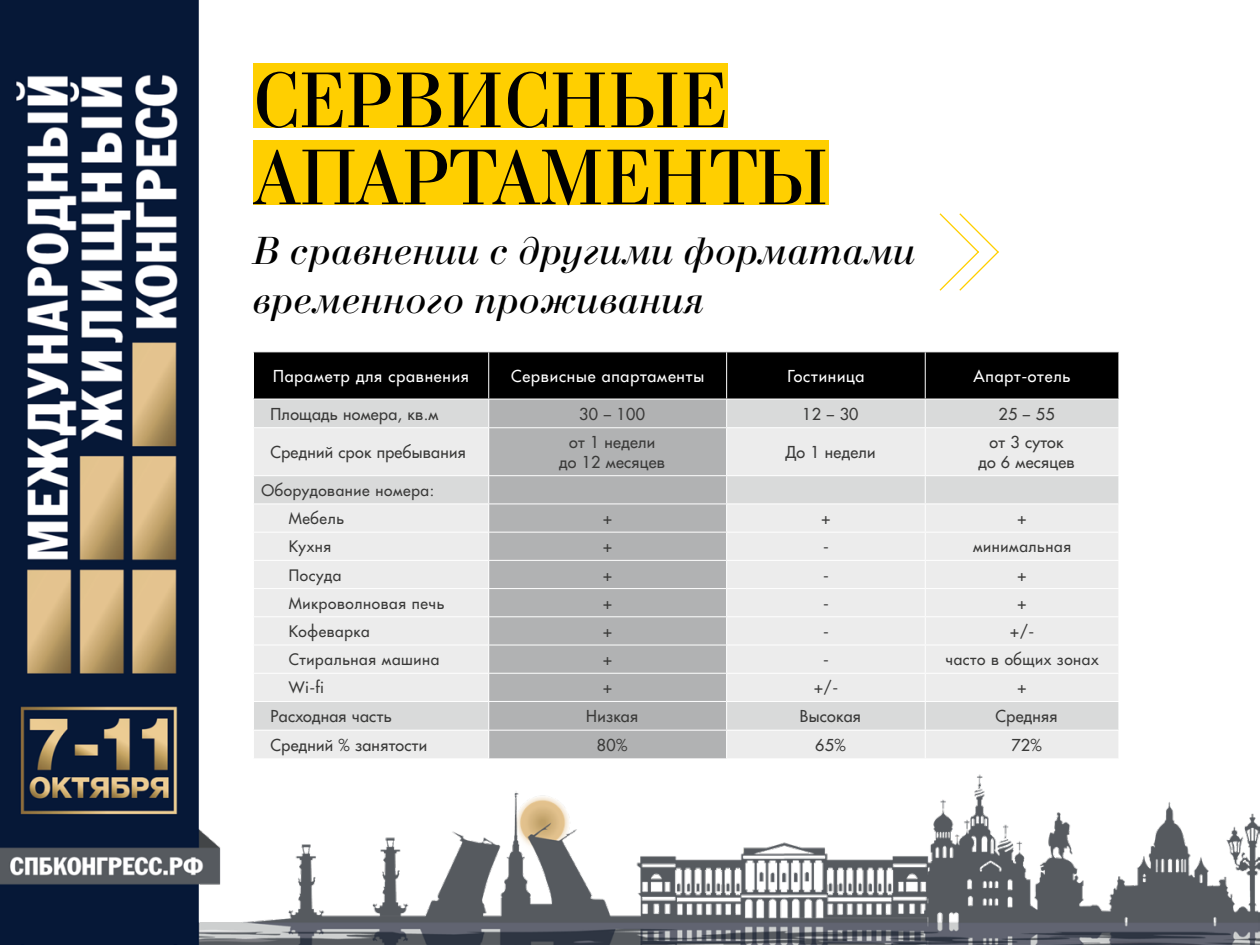
<style>
.page{position:relative;width:1260px;height:945px;background:#fff}
.page>*{position:absolute;margin:0;border:0;box-sizing:border-box;transform-origin:0 0}
.t1{font:83.12px/77.2px "Bodoni C";color:#000;scale:.93 1}
.t2{font:italic 41.12px/49.4px "Bodoni C";letter-spacing:.01em;color:#000}
.t3{font:16.1px/19.2px "Favorit";letter-spacing:.02em;color:#3a3a39;text-align:center}
.t4{font:16.1px "Favorit";letter-spacing:.05em;color:#fff}
.t5{font:15.4px/28.2px "Favorit";letter-spacing:.04em;color:#3a3a39}
</style>
<div class="page">
<img style="left:0;top:0;width:1260px;height:945px">
<div style="left:253px;top:63px;width:474px;height:64px;background:#ffcf00"></div>
<div style="left:253px;top:140px;width:576px;height:64px;background:#ffcf00"></div>
<svg style="left:254px;top:428px;width:864px;height:330px;background:#d9dada"></svg>
<hr style="left:253px;top:351px;width:236px;height:1px;background:#fff">
<hr style="left:489px;top:351px;width:238px;height:1px;background:#fff">
<hr style="left:727px;top:351px;width:198px;height:1px;background:#fff">
<hr style="left:925px;top:351px;width:194px;height:1px;background:#fff">
<svg style="left:253px;top:352px;width:866px;height:75px;background:#505151"></svg>
<hr style="left:253px;top:427px;width:236px;height:1px;background:#fff">
<hr style="left:253px;top:428px;width:1px;height:47px;background:#fff">
<hr style="left:489px;top:427px;width:238px;height:1px;background:#fff">
<hr style="left:488px;top:428px;width:1px;height:47px;background:#fff">
<hr style="left:727px;top:427px;width:198px;height:1px;background:#fff">
<hr style="left:726px;top:428px;width:1px;height:47px;background:#fff">
<hr style="left:925px;top:427px;width:194px;height:1px;background:#fff">
<hr style="left:925px;top:428px;width:1px;height:47px;background:#fff">
<hr style="left:1118px;top:428px;width:1px;height:47px;background:#fff">
<hr style="left:253px;top:730px;width:236px;height:1px;background:#fff">
<hr style="left:489px;top:730px;width:238px;height:1px;background:#fff">
<hr style="left:727px;top:730px;width:198px;height:1px;background:#fff">
<hr style="left:925px;top:730px;width:194px;height:1px;background:#fff">
<hr style="left:253px;top:758px;width:236px;height:1px;background:#fff">
<hr style="left:489px;top:758px;width:238px;height:1px;background:#fff">
<hr style="left:727px;top:758px;width:198px;height:1px;background:#fff">
<hr style="left:925px;top:758px;width:194px;height:1px;background:#fff">
<hr style="left:253px;top:475px;width:236px;height:1px;background:#fff">
<hr style="left:489px;top:475px;width:238px;height:1px;background:#fff">
<hr style="left:727px;top:475px;width:198px;height:1px;background:#fff">
<hr style="left:925px;top:475px;width:194px;height:1px;background:#fff">
<hr style="left:253px;top:503px;width:236px;height:1px;background:#fff">
<hr style="left:489px;top:503px;width:238px;height:1px;background:#fff">
<hr style="left:727px;top:503px;width:198px;height:1px;background:#fff">
<hr style="left:925px;top:503px;width:194px;height:1px;background:#fff">
<hr style="left:253px;top:532px;width:236px;height:1px;background:#fff">
<hr style="left:489px;top:532px;width:238px;height:1px;background:#fff">
<hr style="left:727px;top:532px;width:198px;height:1px;background:#fff">
<hr style="left:925px;top:532px;width:194px;height:1px;background:#fff">
<hr style="left:253px;top:560px;width:236px;height:1px;background:#fff">
<hr style="left:489px;top:560px;width:238px;height:1px;background:#fff">
<hr style="left:727px;top:560px;width:198px;height:1px;background:#fff">
<hr style="left:925px;top:560px;width:194px;height:1px;background:#fff">
<hr style="left:253px;top:588px;width:236px;height:1px;background:#fff">
<hr style="left:489px;top:588px;width:238px;height:1px;background:#fff">
<hr style="left:727px;top:588px;width:198px;height:1px;background:#fff">
<hr style="left:925px;top:588px;width:194px;height:1px;background:#fff">
<hr style="left:253px;top:616px;width:236px;height:1px;background:#fff">
<hr style="left:489px;top:616px;width:238px;height:1px;background:#fff">
<hr style="left:727px;top:616px;width:198px;height:1px;background:#fff">
<hr style="left:925px;top:616px;width:194px;height:1px;background:#fff">
<hr style="left:253px;top:645px;width:236px;height:1px;background:#fff">
<hr style="left:489px;top:645px;width:238px;height:1px;background:#fff">
<hr style="left:727px;top:645px;width:198px;height:1px;background:#fff">
<hr style="left:925px;top:645px;width:194px;height:1px;background:#fff">
<hr style="left:253px;top:673px;width:236px;height:1px;background:#fff">
<svg style="left:253px;top:476px;width:1px;height:282px"></svg>
<hr style="left:489px;top:673px;width:238px;height:1px;background:#fff">
<svg style="left:488px;top:476px;width:1px;height:282px"></svg>
<hr style="left:727px;top:673px;width:198px;height:1px;background:#fff">
<svg style="left:726px;top:476px;width:1px;height:282px"></svg>
<hr style="left:925px;top:673px;width:194px;height:1px;background:#fff">
<svg style="left:925px;top:476px;width:1px;height:282px"></svg>
<svg style="left:1118px;top:476px;width:1px;height:282px"></svg>
<hr style="left:253px;top:701px;width:236px;height:1px;background:#fff">
<hr style="left:489px;top:701px;width:238px;height:1px;background:#fff">
<hr style="left:727px;top:701px;width:198px;height:1px;background:#fff">
<hr style="left:925px;top:701px;width:194px;height:1px;background:#fff">
<svg style="left:938px;top:212px;width:62px;height:80px"></svg>
<h1 class="t1" style="left:253px;top:62px;width:620px">СЕРВИСНЫЕ<br>АПАРТАМЕНТЫ</h1>
<h2 class="t2" style="left:253px;top:226px;width:664px">В сравнении с другими форматами временного проживания</h2>
<p class="t4" style="left:273px;top:365px;width:197px">Параметр для сравнения</p>
<p class="t4" style="left:511px;top:365px;width:194px">Сервисные апартаменты</p>
<p class="t4" style="left:787px;top:365px;width:79px">Гостиница</p>
<p class="t4" style="left:974px;top:365px;width:99px">Апарт-отель</p>
<p class="t3" style="left:271px;top:404px;width:170px">Площадь номера, кв.м</p>
<p class="t3" style="left:579px;top:404px;width:67px">30 – 100</p>
<p class="t3" style="left:802px;top:404px;width:58px">12 – 30</p>
<p class="t3" style="left:998px;top:404px;width:58px">25 – 55</p>
<p class="t3" style="left:271px;top:442px;width:197px">Средний срок пребывания</p>
<p class="t3" style="left:559px;top:433px;width:107px">от 1 недели до 12 месяцев</p>
<p class="t3" style="left:785px;top:442px;width:92px">До 1 недели</p>
<p class="t3" style="left:978px;top:433px;width:98px">от 3 суток<br>до 6 месяцев</p>
<p class="t5" style="left:289px;top:476px;width:147px;text-indent:-27px">Оборудование номера:<br>Мебель</p>
<p class="t5" style="left:603px;top:504px;width:10px">+</p>
<p class="t5" style="left:821px;top:504px;width:10px">+</p>
<p class="t5" style="left:1018px;top:504px;width:10px">+</p>
<p class="t5" style="left:289px;top:532px;width:44px">Кухня</p>
<p class="t5" style="left:603px;top:532px;width:10px">+</p>
<p class="t5" style="left:823px;top:532px;width:7px">-</p>
<p class="t5" style="left:973px;top:532px;width:100px">минимальная</p>
<p class="t5" style="left:289px;top:561px;width:54px">Посуда</p>
<p class="t5" style="left:603px;top:561px;width:10px">+</p>
<p class="t5" style="left:823px;top:561px;width:7px">-</p>
<p class="t5" style="left:1018px;top:561px;width:10px">+</p>
<p class="t5" style="left:289px;top:589px;width:157px">Микроволновая печь</p>
<p class="t5" style="left:603px;top:589px;width:10px">+</p>
<p class="t5" style="left:823px;top:589px;width:7px">-</p>
<p class="t5" style="left:1018px;top:589px;width:10px">+</p>
<p class="t5" style="left:289px;top:617px;width:82px">Кофеварка</p>
<p class="t5" style="left:603px;top:617px;width:10px">+</p>
<p class="t5" style="left:823px;top:617px;width:7px">-</p>
<p class="t5" style="left:1010px;top:617px;width:25px">+/-</p>
<p class="t5" style="left:289px;top:645px;width:152px">Стиральная машина</p>
<p class="t5" style="left:603px;top:645px;width:10px">+</p>
<p class="t5" style="left:823px;top:645px;width:7px">-</p>
<p class="t5" style="left:946px;top:645px;width:155px">часто в общих зонах</p>
<p class="t5" style="left:289px;top:674px;width:37px">Wi-fi</p>
<p class="t5" style="left:603px;top:674px;width:10px">+</p>
<p class="t5" style="left:814px;top:674px;width:25px">+/-</p>
<p class="t5" style="left:1018px;top:674px;width:10px">+</p>
<p class="t3" style="left:271px;top:706px;width:123px">Расходная часть</p>
<p class="t3" style="left:586px;top:706px;width:53px">Низкая</p>
<p class="t3" style="left:800px;top:706px;width:63px">Высокая</p>
<p class="t3" style="left:996px;top:706px;width:63px">Средняя</p>
<p class="t3" style="left:271px;top:735px;width:158px">Средний % занятости</p>
<p class="t3" style="left:597px;top:735px;width:32px">80%</p>
<p class="t3" style="left:815px;top:735px;width:32px">65%</p>
<p class="t3" style="left:1011px;top:735px;width:32px">72%</p>
</div>
